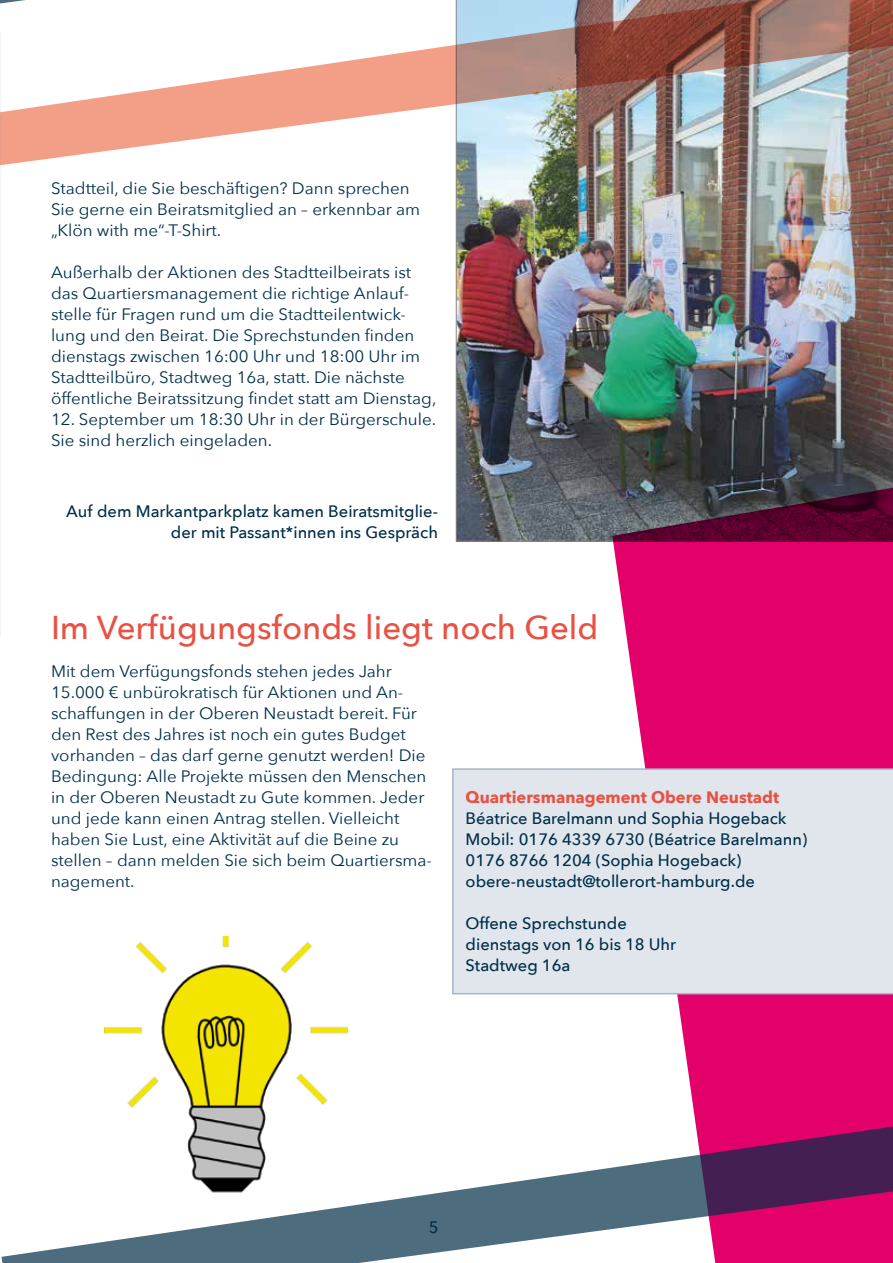
<style>
.page{position:relative;width:893px;height:1263px;background:#fff}
.page>*{position:absolute;margin:0;border:0;box-sizing:border-box;transform-origin:0 0}
.t1{font:500 33px "Avenir Next";color:#e85245}
.t2{font:16.5px/21px "Avenir Next";color:#002e49}
.t3{font:500 16.5px/21px "Avenir Next";color:#002e49}
.t4{font:700 16.5px "Avenir Next";color:#e85245}
</style>
<div class="page">
<img style="left:104px;top:936px;width:244px;height:176px">
<img style="left:456px;top:170px;width:437px;height:371px">
<svg style="left:612px;top:488px;width:281px;height:624px;background:#d22175"></svg>
<img style="left:40px;top:0;width:853px;height:170px">
<div style="left:452px;top:768px;width:441px;height:226px;background:#e0e6ec"></div>
<svg style="left:0;top:0;width:40px;height:636px"></svg>
<svg style="left:2px;top:1112px;width:891px;height:151px"></svg>
<p class="t2" style="left:51px;top:177px;width:371px">Stadtteil, die Sie beschäftigen? Dann sprechen<br>Sie gerne ein Beiratsmitglied an – erkennbar am „Klön with me“-T-Shirt.</p>
<p class="t2" style="left:51px;top:261px;width:387px">Außerhalb der Aktionen des Stadtteilbeirats ist das Quartiersmanagement die richtige Anlauf&shy;stelle für Fragen rund um die Stadtteilentwick&shy;lung und den Beirat. Die Sprechstunden finden dienstags zwischen 16:00 Uhr und 18:00 Uhr im Stadtteilbüro, Stadtweg 16a, statt. Die nächste öffentliche Beiratssitzung findet statt am Dienstag,</p>
<p class="t2" style="left:51px;top:408px;width:387px">12. September um 18:30 Uhr in der Bürgerschule.<br>Sie sind herzlich eingeladen.</p>
<p class="t3" style="left:66px;top:500px;width:373px;text-align:right">Auf dem Markantparkplatz kamen Beiratsmitglie&shy;der mit Passant*innen ins Gespräch</p>
<h1 class="t1" style="left:51px;top:600px;width:549px">Im Verfügungsfonds liegt noch Geld</h1>
<p class="t2" style="left:51px;top:660px;width:382px">Mit dem Verfügungsfonds stehen jedes Jahr 15.000 € unbürokratisch für Aktionen und An&shy;schaffungen in der Oberen Neustadt bereit. Für den Rest des Jahres ist noch ein gutes Budget vorhanden – das darf gerne genutzt werden! Die Bedingung: Alle Projekte müssen den Menschen in der Oberen Neustadt zu Gute kommen. Jeder und jede kann einen Antrag stellen. Vielleicht haben Sie Lust, eine Aktivität auf die Beine zu stellen – dann melden Sie sich beim Quartiersma&shy;nagement.</p>
<p class="t4" style="left:466px;top:782px;width:315px">Quartiersmanagement Obere Neustadt</p>
<p class="t3" style="left:466px;top:807px;width:343px">Béatrice Barelmann und Sophia Hogeback Mobil: 0176 4339 6730 (Béatrice Barelmann)<br>0176 8766 1204 (Sophia Hogeback) obere-neustadt@tollerort-hamburg.de</p>
<p class="t3" style="left:466px;top:912px;width:212px">Offene Sprechstunde dienstags von 16 bis 18 Uhr<br>Stadtweg 16a</p>
<p class="t3" style="left:429px;top:1216px;width:11px">5</p>
</div>
